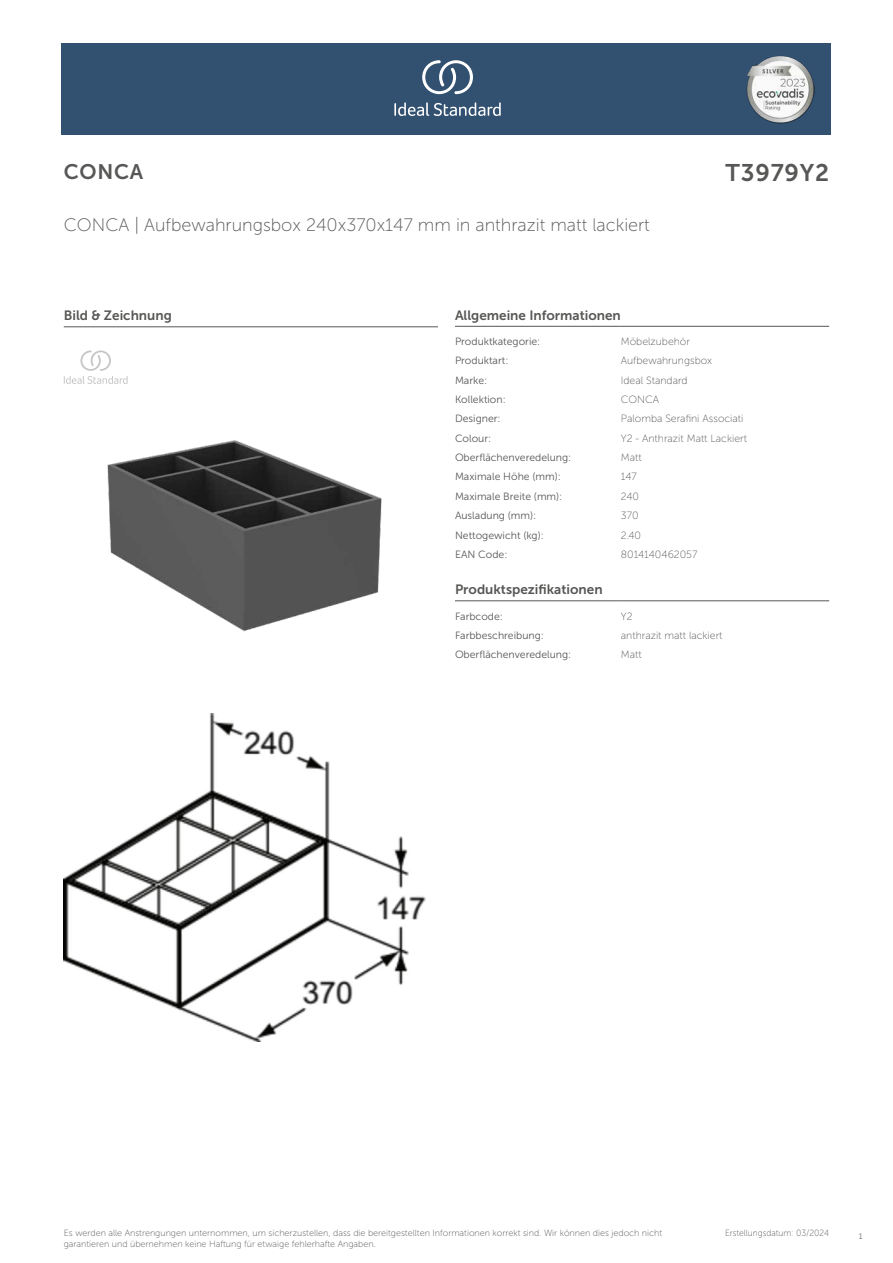
<style>
.page{position:relative;width:893px;height:1263px;background:#fff}
.page>*{position:absolute;margin:0;border:0;box-sizing:border-box;transform-origin:0 0}
.t1{font:24px "Museo Sans 700";letter-spacing:.035em;color:#575756}
.t2{font:21px "Museo Sans 700";letter-spacing:.035em;color:#575756}
.t3{font:18px "Museo Sans 100";color:#575756}
.t4{font:13.5px "Museo Sans 700";color:#575756}
.t5{font:10.5px "Museo Sans 300";color:#575756}
.t6{font:10.5px "Museo Sans 100";color:#575756}
.t7{font:9px/10.8px "Museo Sans 100";color:#575756}
.t8{font:9px "Museo Sans 100";color:#575756;scale:.95 1}
.t9{font:300 9px "Calibri";color:#575756;scale:.95 1}
</style>
<div class="page">
<div style="left:62px;top:43px;width:769px;height:91px;background:#325070"></div>
<hr style="left:455px;top:326px;width:166px;height:1px;background:#575756">
<hr style="left:621px;top:326px;width:208px;height:1px;background:#575756">
<hr style="left:455px;top:600px;width:166px;height:1px;background:#575756">
<hr style="left:621px;top:600px;width:208px;height:1px;background:#575756">
<img style="left:64px;top:714px;width:361px;height:327px">
<hr style="left:64px;top:327px;width:374px;height:1px;background:#575756">
<svg style="left:64px;top:350px;width:64px;height:34px"></svg>
<img style="left:107px;top:440px;width:275px;height:192px">
<svg style="left:394px;top:102px;width:107px;height:14px"></svg>
<svg style="left:422px;top:60px;width:51px;height:34px"></svg>
<img style="left:746px;top:56px;width:68px;height:67px">
<h2 class="t2" style="left:64px;top:160px;width:81px">CONCA</h2>
<h1 class="t1" style="left:725px;top:160px;width:105px">T3979Y2</h1>
<h3 class="t3" style="left:64px;top:215px;width:588px">CONCA | Aufbewahrungsbox 240x370x147 mm in anthrazit matt lackiert</h3>
<p class="t4" style="left:64px;top:308px;width:110px">Bild &amp; Zeichnung</p>
<p class="t4" style="left:455px;top:308px;width:167px">Allgemeine Informationen</p>
<p class="t5" style="left:455px;top:336px;width:87px">Produktkategorie:</p>
<p class="t6" style="left:621px;top:336px;width:71px">Möbelzubehör</p>
<p class="t5" style="left:455px;top:355px;width:55px">Produktart:</p>
<p class="t6" style="left:621px;top:355px;width:93px">Aufbewahrungsbox</p>
<p class="t5" style="left:455px;top:374px;width:34px">Marke:</p>
<p class="t6" style="left:621px;top:374px;width:68px">Ideal Standard</p>
<p class="t5" style="left:455px;top:394px;width:52px">Kollektion:</p>
<p class="t6" style="left:621px;top:394px;width:40px">CONCA</p>
<p class="t5" style="left:455px;top:413px;width:47px">Designer:</p>
<p class="t6" style="left:621px;top:413px;width:124px">Palomba Serafini Associati</p>
<p class="t5" style="left:455px;top:432px;width:38px">Colour:</p>
<p class="t6" style="left:621px;top:433px;width:128px">Y2 - Anthrazit Matt Lackiert</p>
<p class="t5" style="left:455px;top:452px;width:118px">Oberflächenveredelung:</p>
<p class="t6" style="left:621px;top:452px;width:22px">Matt</p>
<p class="t5" style="left:455px;top:471px;width:107px">Maximale Höhe (mm):</p>
<p class="t6" style="left:621px;top:471px;width:17px">147</p>
<p class="t5" style="left:455px;top:491px;width:109px">Maximale Breite (mm):</p>
<p class="t6" style="left:621px;top:491px;width:20px">240</p>
<p class="t5" style="left:455px;top:510px;width:83px">Ausladung (mm):</p>
<p class="t6" style="left:621px;top:510px;width:19px">370</p>
<p class="t5" style="left:455px;top:529px;width:90px">Nettogewicht (kg):</p>
<p class="t6" style="left:621px;top:529px;width:22px">2.40</p>
<p class="t5" style="left:455px;top:549px;width:54px">EAN Code:</p>
<p class="t6" style="left:621px;top:549px;width:78px">8014140462057</p>
<p class="t4" style="left:455px;top:582px;width:149px">Produktspezifikationen</p>
<p class="t5" style="left:455px;top:610px;width:49px">Farbcode:</p>
<p class="t6" style="left:621px;top:610px;width:13px">Y2</p>
<p class="t5" style="left:455px;top:630px;width:90px">Farbbeschreibung:</p>
<p class="t6" style="left:621px;top:630px;width:103px">anthrazit matt lackiert</p>
<p class="t5" style="left:455px;top:649px;width:118px">Oberflächenveredelung:</p>
<p class="t6" style="left:621px;top:649px;width:22px">Matt</p>
<p class="t7" style="left:64px;top:1227px;width:600px">Es werden alle Anstrengungen unternommen, um sicherzustellen, dass die bereitgestellten Informationen korrekt sind. Wir können dies jedoch nicht garantieren und übernehmen keine Haftung für etwaige fehlerhafte Angaben.</p>
<p class="t8" style="left:725px;top:1228px;width:111px">Erstellungsdatum: 03/2024</p>
<p class="t9" style="left:858px;top:1230px;width:6px">1</p>
</div>
